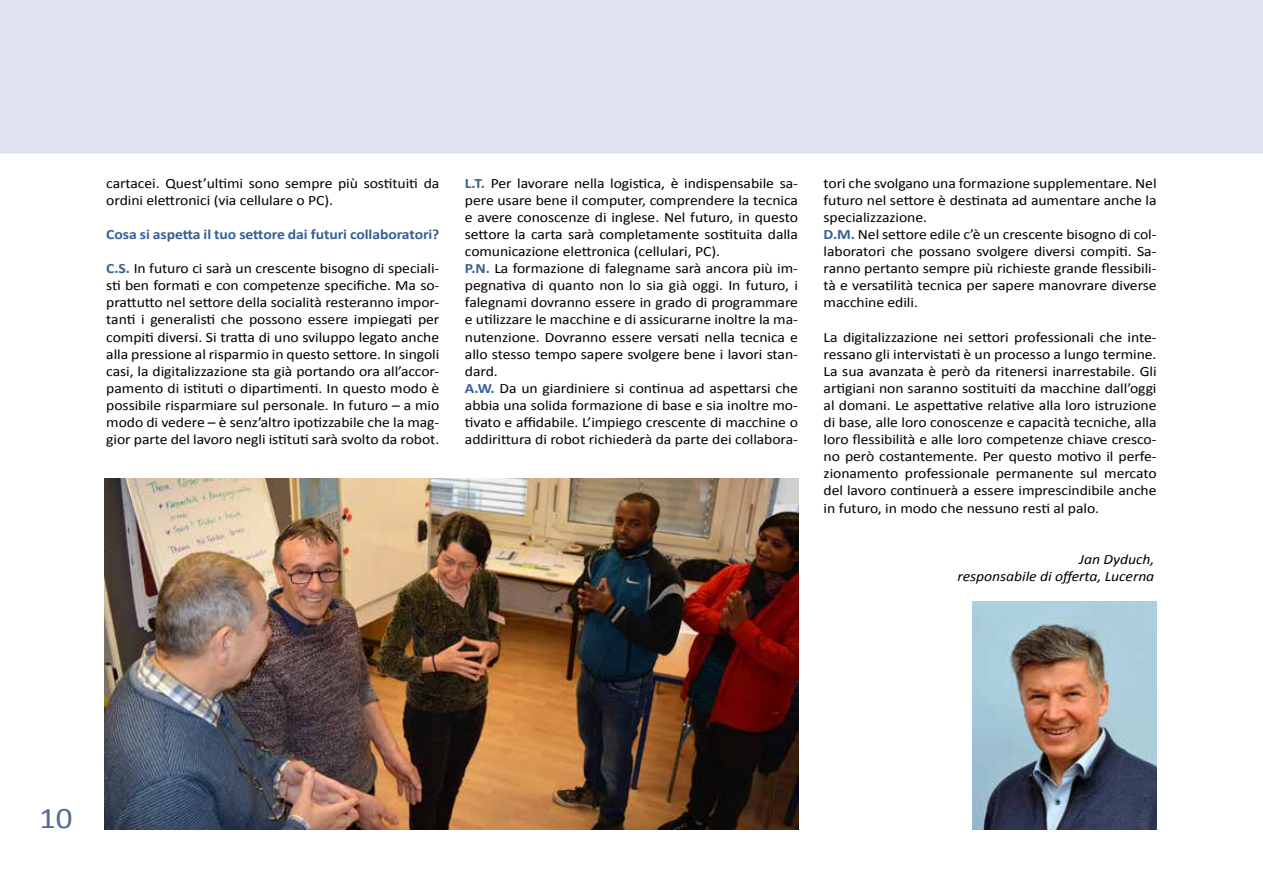
<style>
.page{position:relative;width:1263px;height:893px;background:#fff}
.page>*{position:absolute;margin:0;border:0;box-sizing:border-box;transform-origin:0 0}
.t1{font:30px "Calibri";color:#536d8e;scale:1.1 1}
.t2{font:14.25px/17.1px "Calibri";letter-spacing:-.005em;color:#000;scale:1.1 1}
.t3{font:700 14.25px "Calibri";letter-spacing:-.005em;color:#356097;scale:1.1 1}
.t4{font:italic 14.25px/17.1px "Calibri";letter-spacing:-.005em;color:#000;text-align:right;scale:1.1 1}
.s1{font-weight:700;color:#356097}
</style>
<div class="page">
<div style="left:0;top:0;width:1263px;height:153px;background:#dfe3f0"></div>
<img style="left:105px;top:478px;width:693px;height:351px">
<img style="left:972px;top:602px;width:185px;height:227px">
<p class="t2" style="left:106px;top:174px;width:304px">cartacei. Quest’ultimi sono sempre più sostituiti da ordini elettronici (via cellulare o PC).</p>
<p class="t3" style="left:106px;top:225px;width:304px">Cosa si aspetta il tuo settore dai futuri collaboratori?</p>
<p class="t2" style="left:106px;top:259px;width:304px;text-align:justify"><span class="s1">C.S.</span> In futuro ci sarà un crescente bisogno di speciali&shy;sti ben formati e con competenze specifiche. Ma so&shy;prattutto nel settore della socialità resteranno impor&shy;tanti i generalisti che possono essere impiegati per compiti diversi. Si tratta di uno sviluppo legato anche alla pressione al risparmio in questo settore. In singoli casi, la digitalizzazione sta già portando ora all’accor&shy;pamento di istituti o dipartimenti. In questo modo è possibile risparmiare sul personale. In futuro – a mio modo di vedere – è senz’altro ipotizzabile che la mag&shy;gior parte del lavoro negli istituti sarà svolto da robot.</p>
<p class="t2" style="left:465px;top:174px;width:304px"><span class="s1">L.T.</span> Per lavorare nella logistica, è indispensabile sa&shy;pere usare bene il computer, comprendere la tecnica e avere conoscenze di inglese. Nel futuro, in questo settore la carta sarà completamente sostituita dalla comunicazione elettronica (cellulari, PC).<br><span class="s1">P.N.</span> La formazione di falegname sarà ancora più im&shy;pegnativa di quanto non lo sia già oggi. In futuro, i falegnami dovranno essere in grado di programmare e utilizzare le macchine e di assicurarne inoltre la ma&shy;nutenzione. Dovranno essere versati nella tecnica e allo stesso tempo sapere svolgere bene i lavori stan&shy;dard.<br><span class="s1">A.W.</span> Da un giardiniere si continua ad aspettarsi che abbia una solida formazione di base e sia inoltre mo&shy;tivato e affidabile. L’impiego crescente di macchine o addirittura di robot richiederà da parte dei collabora-</p>
<p class="t2" style="left:824px;top:174px;width:304px">tori che svolgano una formazione supplementare. Nel futuro nel settore è destinata ad aumentare anche la specializzazione.<br><span class="s1">D.M.</span> Nel settore edile c’è un crescente bisogno di col&shy;laboratori che possano svolgere diversi compiti. Sa&shy;ranno pertanto sempre più richieste grande flessibili&shy;tà e versatilità tecnica per sapere manovrare diverse macchine edili.</p>
<p class="t2" style="left:824px;top:328px;width:304px;text-align:justify">La digitalizzazione nei settori professionali che inte&shy;ressano gli intervistati è un processo a lungo termine.<br>La sua avanzata è però da ritenersi inarrestabile. Gli artigiani non saranno sostituiti da macchine dall’oggi al domani. Le aspettative relative alla loro istruzione di base, alle loro conoscenze e capacità tecniche, alla loro flessibilità e alle loro competenze chiave cresco&shy;no però costantemente. Per questo motivo il perfe&shy;zionamento professionale permanente sul mercato del lavoro continuerà a essere imprescindibile anche in futuro, in modo che nessuno resti al palo.</p>
<p class="t4" style="left:957px;top:550px;width:180px">Jan Dyduch,<br>responsabile di offerta, Lucerna</p>
<h1 class="t1" style="left:39px;top:799px;width:32px">10</h1>
</div>
